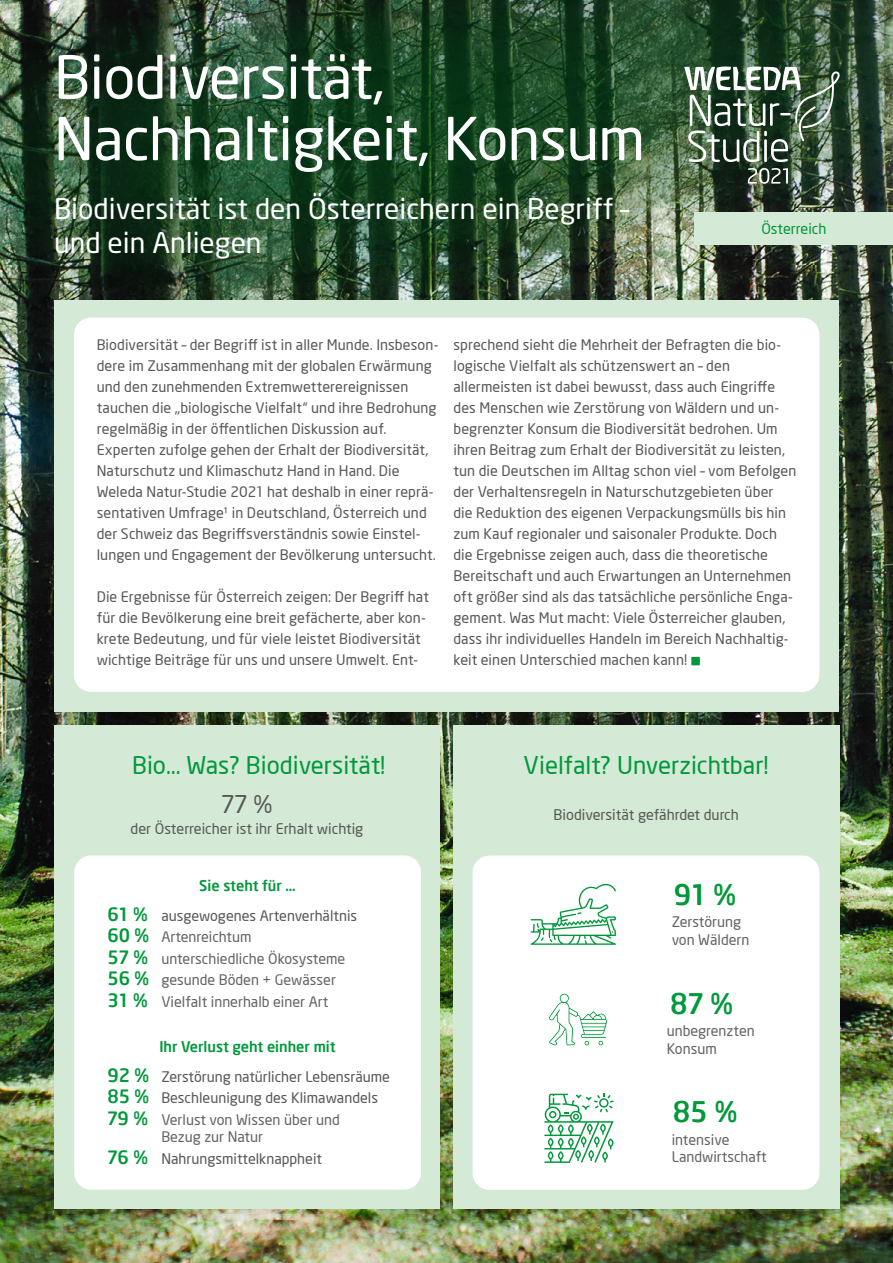
<style>
.page{position:relative;width:893px;height:1263px;background:#fff}
.page>*{position:absolute;margin:0;border:0;box-sizing:border-box;transform-origin:0 0}
.t1{font:58.5px/61.5px "Neo Sans W1 G";letter-spacing:-.01em;color:#fff}
.t2{font:28.2px/34px "Neo Sans W1 G";color:#fff}
.t3{font:700 27.9px "Neo Sans Weleda";color:#00983a}
.t4{font:500 24px "Neo Sans Weleda";color:#00983a}
.t5{font:500 24px "Neo Sans Weleda";color:#575756}
.t6{font:500 14.4px "Neo Sans Weleda";color:#575756}
.t7{font:700 14.4px "Neo Sans Weleda";color:#00983a}
.t8{font:500 14.4px "Neo Sans Weleda";color:#00983a}
.t9{font:500 14.25px/21px "Neo Sans Weleda";letter-spacing:.005em;color:#575756}
.t10{font:500 14.25px/21.6px "Neo Sans Weleda";color:#646363}
.s1{font-weight:700;font-size:18px;color:#00983a}
.s2{color:#575756}
.s3{color:#646363}
</style>
<div class="page">
<img style="left:0;top:245px;width:893px;height:1018px">
<img style="left:0;top:0;width:702px;height:317px">
<img style="left:244px;top:0;width:649px;height:226px">
<div style="left:54px;top:300px;width:785px;height:411px;background:#d5e9d7"></div>
<div style="left:453px;top:725px;width:386px;height:484px;background:#d5e9d7"></div>
<div style="left:473px;top:855px;width:346px;height:335px;background:#fff;border-radius:17px"></div>
<div style="left:74px;top:318px;width:745px;height:374px;background:#fff;border-radius:17px"></div>
<svg style="left:544px;top:1093px;width:70px;height:70px"></svg>
<svg style="left:531px;top:883px;width:85px;height:62px"></svg>
<svg style="left:548px;top:993px;width:60px;height:53px"></svg>
<div style="left:54px;top:725px;width:386px;height:484px;background:#d5e9d7"></div>
<div style="left:74px;top:855px;width:347px;height:335px;background:#fff;border-radius:17px"></div>
<div style="left:691px;top:657px;width:9px;height:8px;background:#00983a"></div>
<div style="left:695px;top:212px;width:198px;height:33px;background:#d5e9d7"></div>
<svg style="left:748px;top:168px;width:40px;height:16px"></svg>
<img style="left:684px;top:67px;width:156px;height:95px">
<h1 class="t1" style="left:54px;top:46px;width:592px">Biodiversität,<br>Nachhaltigkeit, Konsum</h1>
<h2 class="t2" style="left:54px;top:192px;width:577px">Biodiversität ist den Österreichern ein Begriff – und ein Anliegen</h2>
<p class="t8" style="left:761px;top:220px;width:67px">Österreich</p>
<p class="t9" style="left:97px;top:334px;width:343px">Biodiversität – der Begriff ist in aller Munde. Insbeson&shy;dere im Zusammenhang mit der globalen Erwärmung und den zunehmenden Extremwetterereignissen tauchen die „biologische Vielfalt“ und ihre Bedrohung regelmäßig in der öffentlichen Diskussion auf.<br>Experten zufolge gehen der Erhalt der Biodiversität, Naturschutz und Klimaschutz Hand in Hand. Die Weleda Natur-Studie 2021 hat deshalb in einer reprä&shy;sentativen Umfrage1 in Deutschland, Österreich und der Schweiz das Begriffsverständnis sowie Einstel&shy;lungen und Engagement der Bevölkerung untersucht.</p>
<p class="t9" style="left:97px;top:586px;width:334px">Die Ergebnisse für Österreich zeigen: Der Begriff hat für die Bevölkerung eine breit gefächerte, aber kon&shy;krete Bedeutung, und für viele leistet Biodiversität wichtige Beiträge für uns und unsere Umwelt. Ent-</p>
<p class="t9" style="left:453px;top:334px;width:344px">sprechend sieht die Mehrheit der Befragten die bio&shy;logische Vielfalt als schützenswert an – den allermeisten ist dabei bewusst, dass auch Eingriffe des Menschen wie Zerstörung von Wäldern und un&shy;begrenzter Konsum die Biodiversität bedrohen. Um ihren Beitrag zum Erhalt der Biodiversität zu leisten, tun die Deutschen im Alltag schon viel – vom Befolgen der Verhaltensregeln in Naturschutzgebieten über<br>die Reduktion des eigenen Verpackungsmülls bis hin zum Kauf regionaler und saisonaler Produkte. Doch die Ergebnisse zeigen auch, dass die theoretische Bereitschaft und auch Erwartungen an Unternehmen oft größer sind als das tatsächliche persönliche Enga&shy;gement. Was Mut macht: Viele Österreicher glauben, dass ihr individuelles Handeln im Bereich Nachhaltig&shy;keit einen Unterschied machen kann!</p>
<h3 class="t4" style="left:132px;top:751px;width:255px">Bio… Was? Biodiversität!</h3>
<h3 class="t5" style="left:221px;top:789px;width:52px">77 %</h3>
<p class="t6" style="left:131px;top:820px;width:234px">der Österreicher ist ihr Erhalt wichtig</p>
<p class="t7" style="left:199px;top:877px;width:98px">Sie steht für …</p>
<p class="t10" style="left:107px;top:904px;width:251px"><span class="s1">61 %</span> <span class="s2">ausgewogenes Artenverhältnis<br></span><span class="s1">60 %</span> Artenreichtum<br><span class="s1">57 %</span> unterschiedliche Ökosysteme<br><span class="s1">56 %</span> gesunde Böden + Gewässer<br><span class="s1">31 %</span> Vielfalt innerhalb einer Art</p>
<p class="t7" style="left:159px;top:1038px;width:178px">Ihr Verlust geht einher mit</p>
<p class="t9" style="left:107px;top:1065px;width:284px;line-height:21.6px"><span class="s1">92 %</span> Zerstörung natürlicher Lebensräume<br><span class="s1">85 %</span> Beschleunigung des Klimawandels<br><span class="s1">79 %</span> <span class="s3">Verlust von Wissen über und</span></p>
<p class="t9" style="left:107px;top:1126px;width:216px;line-height:21.6px;text-align:center"><span class="s3">Bezug zur Natur<br></span><span class="s1">76 %</span> Nahrungsmittelknappheit</p>
<h3 class="t4" style="left:524px;top:750px;width:247px">Vielfalt? Unverzichtbar!</h3>
<p class="t6" style="left:554px;top:806px;width:187px">Biodiversität gefährdet durch</p>
<h3 class="t3" style="left:674px;top:877px;width:64px">91 %</h3>
<p class="t10" style="left:672px;top:913px;width:79px;line-height:17.4px">Zerstörung von Wäldern</p>
<h3 class="t3" style="left:670px;top:986px;width:64px">87 %</h3>
<p class="t10" style="left:667px;top:1022px;width:89px;line-height:17.4px">unbegrenzten<br>Konsum</p>
<h3 class="t3" style="left:673px;top:1094px;width:66px">85 %</h3>
<p class="t10" style="left:672px;top:1130px;width:96px;line-height:17.4px">intensive<br>Landwirtschaft</p>
</div>
